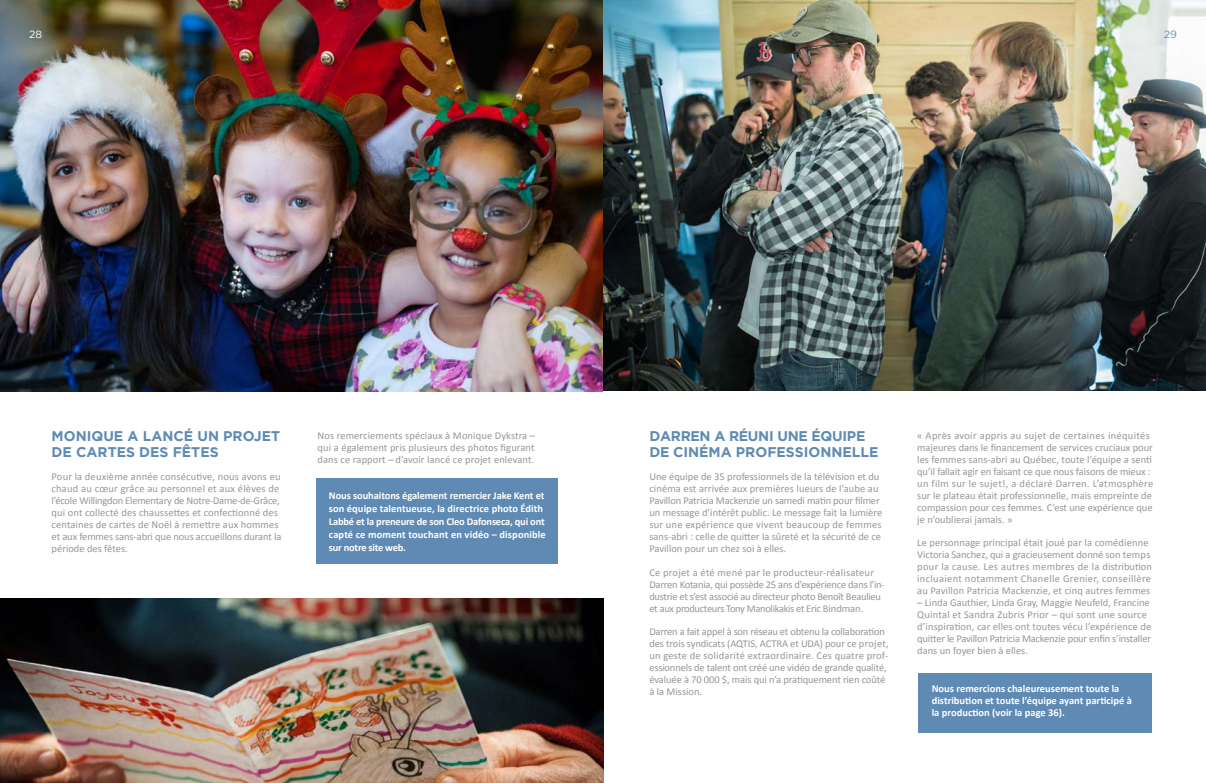
<style>
.page{position:relative;width:1206px;height:783px;background:#fff}
.page>*{position:absolute;margin:0;border:0;box-sizing:border-box;transform-origin:0 0}
.t1{font:700 14px/16px "Gotham";color:#5e8ab4}
.t2{font:10.5px/12px "Calibri";color:#94969a}
.t3{font:700 10.5px/13px "Calibri";color:#fff}
.t4{font:10.5px/12px "Calibri";letter-spacing:-.025em;color:#94969a}
.t5{font:10.5px "Gotham";color:#fff}
.t6{font:10.5px "Gotham";color:#5e8ab4}
</style>
<div class="page">
<img style="left:0;top:0;width:1206px;height:392px">
<img style="left:0;top:599px;width:604px;height:184px">
<div style="left:317px;top:478px;width:241px;height:86px;background:#5e8ab4"></div>
<div style="left:918px;top:673px;width:234px;height:60px;background:#5e8ab4"></div>
<img style="left:1088px;top:0;width:118px;height:142px">
<p class="t5" style="left:29px;top:28px;width:14px">28</p>
<p class="t6" style="left:1164px;top:28px;width:15px">29</p>
<h1 class="t1" style="left:52px;top:428px;width:230px">MONIQUE A LANCÉ UN PROJET<br>DE CARTES DES FÊTES</h1>
<p class="t2" style="left:52px;top:471px;width:231px">Pour la deuxième année consécutive, nous avons eu chaud au cœur grâce au personnel et aux élèves de l’école Willingdon Elementary de Notre-Dame-de-Grâce, qui ont collecté des chaussettes et confectionné des centaines de cartes de Noël à remettre aux hommes et aux femmes sans-abri que nous accueillons durant la période des fêtes.</p>
<p class="t2" style="left:318px;top:429px;width:219px;text-align:justify">Nos remerciements spéciaux à Monique Dykstra – qui a également pris plusieurs des photos figurant dans ce rapport – d’avoir lancé ce projet enlevant.</p>
<p class="t3" style="left:329px;top:489px;width:219px">Nous souhaitons également remercier Jake Kent et son équipe talentueuse, la directrice photo Édith Labbé et la preneure de son Cleo Dafonseca, qui ont capté ce moment touchant en vidéo – disponible sur notre site web.</p>
<h1 class="t1" style="left:649px;top:428px;width:231px">DARREN A RÉUNI UNE ÉQUIPE<br>DE CINÉMA PROFESSIONNELLE</h1>
<p class="t2" style="left:649px;top:471px;width:234px">Une équipe de 35 professionnels de la télévision et du cinéma est arrivée aux premières lueurs de l’aube au Pavillon Patricia Mackenzie un samedi matin pour filmer un message d’intérêt public. Le message fait la lumière sur une expérience que vivent beaucoup de femmes sans-abri : celle de quitter la sûreté et la sécurité de ce Pavillon pour un chez soi à elles.</p>
<p class="t4" style="left:649px;top:566px;width:236px">Ce projet a été mené par le producteur-réalisateur Darren Kotania, qui possède 25 ans d’expérience dans l’in&shy;dustrie et s’est associé au directeur photo Benoît Beaulieu et aux producteurs Tony Manolikakis et Eric Bindman.</p>
<p class="t2" style="left:649px;top:626px;width:241px">Darren a fait appel à son réseau et obtenu la collaboration des trois syndicats (AQTIS, ACTRA et UDA) pour ce projet, un geste de solidarité extraordinaire. Ces quatre prof&shy;essionnels de talent ont créé une vidéo de grande qualité, évaluée à 70 000 $, mais qui n’a pratiquement rien coûté à la Mission.</p>
<p class="t2" style="left:917px;top:429px;width:238px">« Après avoir appris au sujet de certaines inéquités majeures dans le financement de services cruciaux pour les femmes sans-abri au Québec, toute l’équipe a senti qu’il fallait agir en faisant ce que nous faisons de mieux : un film sur le sujet!, a déclaré Darren. L’atmosphère sur le plateau était professionnelle, mais empreinte de compassion pour ces femmes. C’est une expérience que je n’oublierai jamais. »</p>
<p class="t2" style="left:917px;top:537px;width:236px">Le personnage principal était joué par la comédienne Victoria Sanchez, qui a gracieusement donné son temps pour la cause. Les autres membres de la distribution incluaient notamment Chanelle Grenier, conseillère au Pavillon Patricia Mackenzie, et cinq autres femmes</p>
<p class="t2" style="left:917px;top:597px;width:236px">– Linda Gauthier, Linda Gray, Maggie Neufeld, Francine Quintal et Sandra Zubris Prior – qui sont une source d’inspiration, car elles ont toutes vécu l’expérience de quitter le Pavillon Patricia Mackenzie pour enfin s’installer dans un foyer bien à elles.</p>
<p class="t3" style="left:932px;top:683px;width:202px;line-height:12px">Nous remercions chaleureusement toute la distribution et toute l’équipe ayant participé à la production (voir la page 36).</p>
</div>
